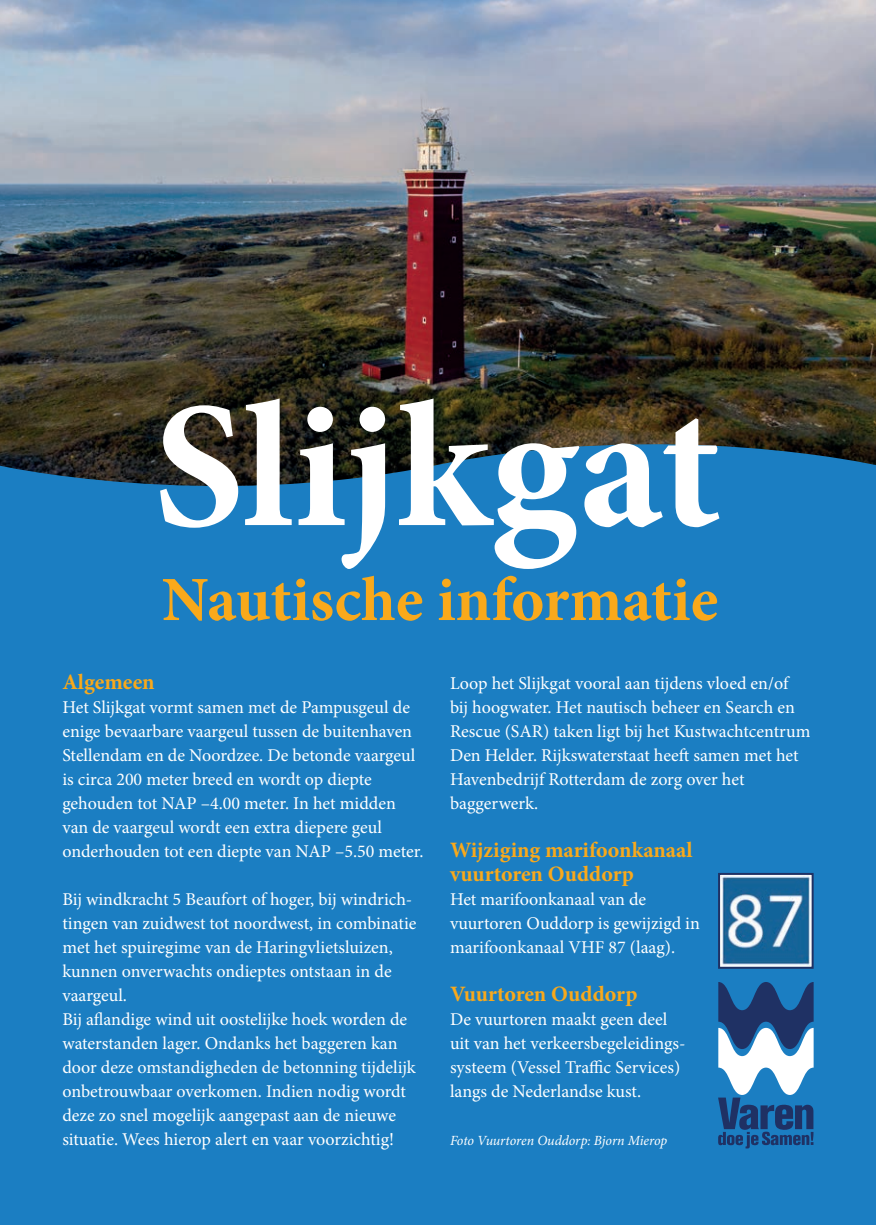
<style>
.page{position:relative;width:876px;height:1225px;background:#fff}
.page>*{position:absolute;margin:0;border:0;box-sizing:border-box;transform-origin:0 0}
.t1{font:700 180px "Minion Pro";color:#fff}
.t2{font:700 63px "Minion Pro";color:#f9a91b}
.t3{font:700 22px/24px "Minion Pro";color:#f9a91b}
.t4{font:18px/24px "Minion Pro";color:#fff}
.t5{font:italic 14px "Minion Pro";letter-spacing:-.01em;color:#fff}
</style>
<div class="page">
<img style="left:0;top:0;width:876px;height:418px">
<div style="left:0;top:418px;width:876px;height:807px;background:#1b7ec2"></div>
<svg style="left:718px;top:982px;width:96px;height:166px"></svg>
<img style="left:721px;top:876px;width:90px;height:89px">
<div style="left:718px;top:873px;width:96px;height:95px;border:2px solid #1f3164"></div>
<h1 class="t1" style="left:153px;top:341px;width:569px">Slijkgat</h1>
<h2 class="t2" style="left:162px;top:555px;width:558px">Nautische informatie</h2>
<p class="t3" style="left:62px;top:670px;width:94px">Algemeen</p>
<p class="t4" style="left:62px;top:695px;width:363px">Het Slijkgat vormt samen met de Pampusgeul de enige bevaarbare vaargeul tussen de buitenhaven Stellendam en de Noordzee. De betonde vaargeul is circa 200 meter breed en wordt op diepte gehouden tot NAP –4.00 meter. In het midden van de vaargeul wordt een extra diepere geul onderhouden tot een diepte van NAP –5.50 meter.</p>
<p class="t4" style="left:62px;top:887px;width:356px">Bij windkracht 5 Beaufort of hoger, bij windrich&shy;tingen van zuidwest tot noordwest, in combinatie met het spuiregime van de Haringvlietsluizen, kunnen onverwachts ondieptes ontstaan in de vaargeul.<br>Bij aflandige wind uit oostelijke hoek worden de waterstanden lager. Ondanks het baggeren kan door deze omstandigheden de betonning tijdelijk onbetrouwbaar overkomen. Indien nodig wordt deze zo snel mogelijk aangepast aan de nieuwe situatie. Wees hierop alert en vaar voorzichtig!</p>
<p class="t4" style="left:450px;top:671px;width:362px">Loop het Slijkgat vooral aan tijdens vloed en/of bij hoogwater. Het nautisch beheer en Search en Rescue (SAR) taken ligt bij het Kustwachtcentrum Den Helder. Rijkswaterstaat heeft samen met het Havenbedrijf Rotterdam de zorg over het baggerwerk.</p>
<p class="t3" style="left:450px;top:838px;width:244px">Wijziging marifoonkanaal vuurtoren Ouddorp</p>
<p class="t4" style="left:450px;top:887px;width:251px">Het marifoonkanaal van de vuurtoren Ouddorp is gewijzigd in marifoonkanaal VHF 87 (laag).</p>
<p class="t3" style="left:450px;top:982px;width:189px">Vuurtoren Ouddorp</p>
<p class="t4" style="left:450px;top:1007px;width:237px">De vuurtoren maakt geen deel uit van het verkeersbegeleidings&shy;systeem (Vessel Traffic Services) langs de Nederlandse kust.</p>
<p class="t5" style="left:450px;top:1131px;width:219px">Foto Vuurtoren Ouddorp: Bjorn Mierop</p>
</div>
